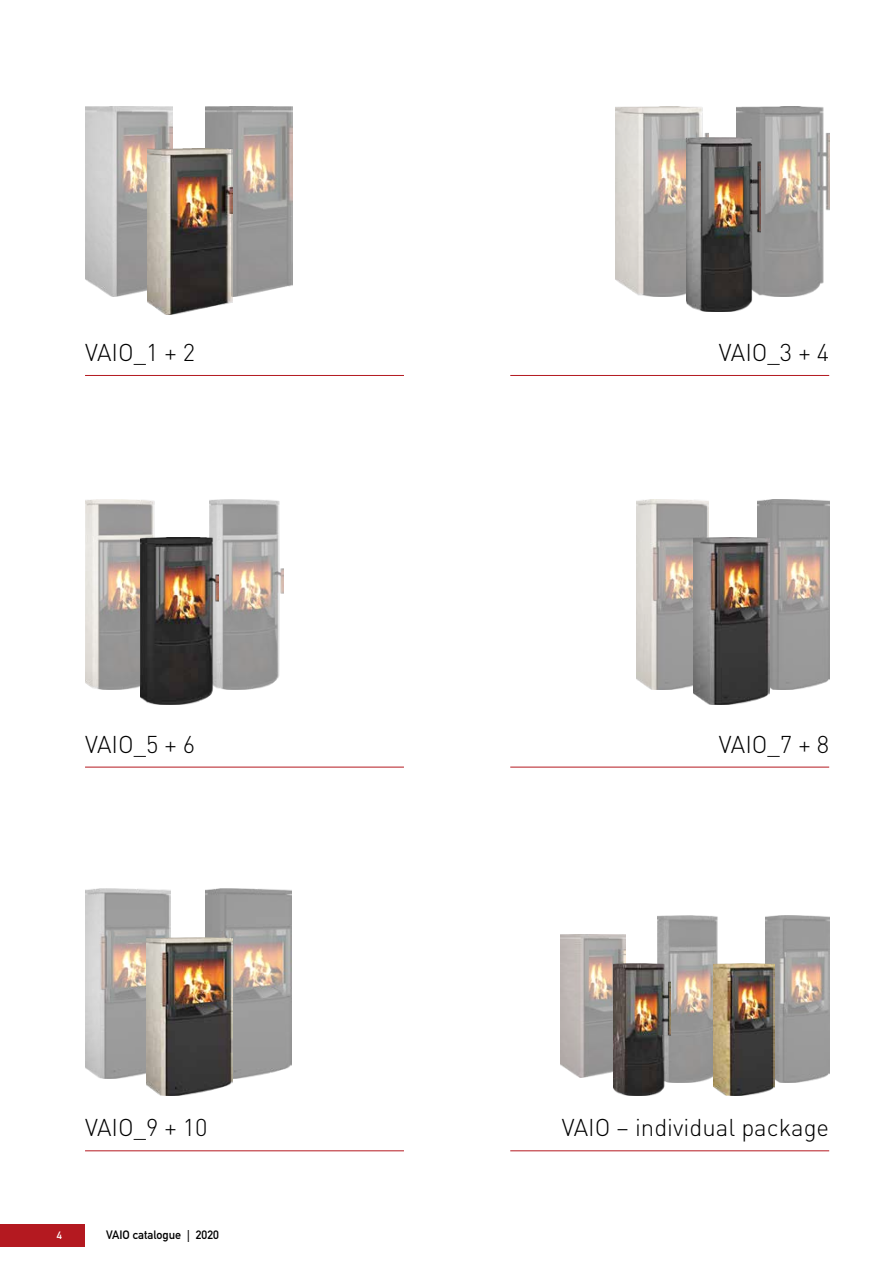
<style>
.page{position:relative;width:893px;height:1263px;background:#fff}
.page>*{position:absolute;margin:0;border:0;box-sizing:border-box;transform-origin:0 0}
.t1{font:300 24px "DINOT";color:#000}
.t2{font:12px "DIN Mittelschrift Std";color:#000}
.t3{font:10.5px "DIN Mittelschrift Std";color:#fff}
</style>
<div class="page">
<div style="left:0;top:1225px;width:85px;height:22px;background:#b41920"></div>
<img style="left:636px;top:499px;width:73px;height:190px">
<img style="left:561px;top:935px;width:65px;height:143px">
<img style="left:757px;top:499px;width:72px;height:190px">
<img style="left:657px;top:915px;width:61px;height:167px">
<img style="left:766px;top:915px;width:63px;height:167px">
<img style="left:693px;top:538px;width:76px;height:166px">
<img style="left:614px;top:963px;width:57px;height:133px">
<img style="left:713px;top:963px;width:61px;height:133px">
<img style="left:85px;top:106px;width:87px;height:191px">
<img style="left:206px;top:106px;width:87px;height:191px">
<img style="left:147px;top:148px;width:86px;height:167px">
<hr style="left:85px;top:375px;width:319px;height:1px;background:#b41920">
<img style="left:85px;top:888px;width:86px;height:190px">
<img style="left:206px;top:888px;width:85px;height:190px">
<hr style="left:85px;top:767px;width:319px;height:1px;background:#b41920">
<hr style="left:510px;top:767px;width:319px;height:1px;background:#b41920">
<img style="left:146px;top:938px;width:86px;height:158px">
<hr style="left:85px;top:1150px;width:319px;height:1px;background:#b41920">
<hr style="left:510px;top:1150px;width:319px;height:1px;background:#b41920">
<img style="left:85px;top:499px;width:74px;height:190px">
<img style="left:210px;top:499px;width:73px;height:190px">
<img style="left:141px;top:538px;width:78px;height:166px">
<hr style="left:510px;top:375px;width:319px;height:1px;background:#b41920">
<img style="left:616px;top:106px;width:93px;height:191px">
<img style="left:736px;top:106px;width:93px;height:191px">
<img style="left:686px;top:138px;width:75px;height:173px">
<p class="t1" style="left:85px;top:338px;width:112px">VAIO_1 + 2</p>
<p class="t1" style="left:719px;top:338px;width:112px">VAIO_3 + 4</p>
<p class="t1" style="left:85px;top:729px;width:112px">VAIO_5 + 6</p>
<p class="t1" style="left:719px;top:729px;width:112px">VAIO_7 + 8</p>
<p class="t1" style="left:85px;top:1113px;width:124px">VAIO_9 + 10</p>
<p class="t1" style="left:562px;top:1113px;width:269px">VAIO – individual package</p>
<p class="t3" style="left:57px;top:1229px;width:7px">4</p>
<p class="t2" style="left:106px;top:1228px;width:114px">VAIO catalogue | 2020</p>
</div>
